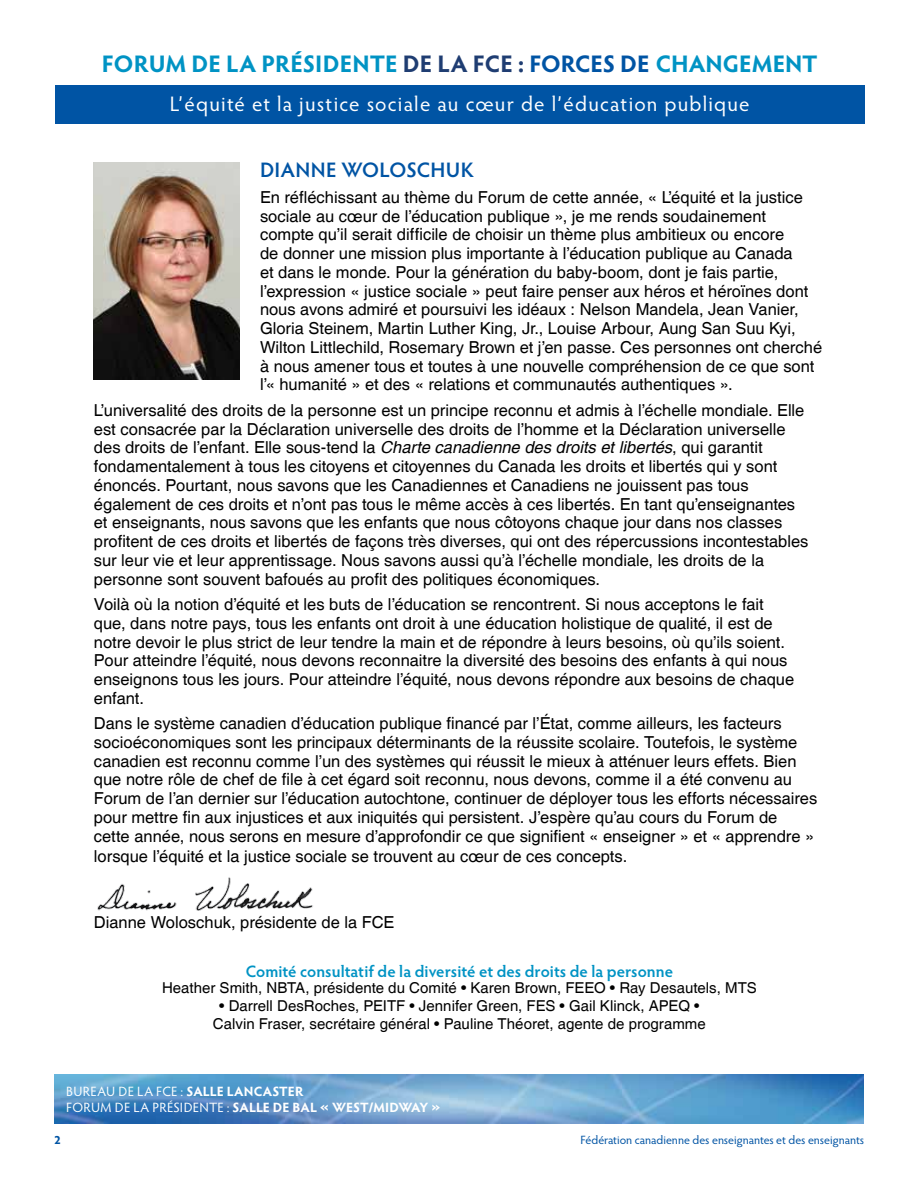
<style>
.page{position:relative;width:918px;height:1188px;background:#fff}
.page>*{position:absolute;margin:0;border:0;box-sizing:border-box;transform-origin:0 0}
.t1{font:700 24px "Hypatia Sans Pro";color:#0093c4}
.t2{font:21px "Hypatia Sans Pro";letter-spacing:.055em;color:#fff}
.t3{font:600 21px "Hypatia Sans Pro";letter-spacing:.02em;color:#0054a4}
.t4{font:16.5px/18.8px "Helvetica";color:#000}
.t5{font:600 16.5px "Hypatia Sans Pro";color:#0093c4}
.t6{font:15px/18px "Helvetica";color:#000;text-align:center}
.t7{font:13.5px/16.5px "Arial";color:#fff}
.t8{font:700 13.5px/16.5px "Hypatia Sans Pro";letter-spacing:.005em;color:#fff}
.t9{font:12px "Hypatia Sans Pro";letter-spacing:-.005em;color:#0054a4}
.t10{font:700 12px "Hypatia Sans Pro";color:#0054a4}
.s1{color:#1f3d72}
.s2{color:#0054a4}
.s3{font-style:italic}
.s4{font-weight:700}
.s5{font-weight:400}
</style>
<div class="page">
<div style="left:55px;top:85px;width:810px;height:39px;background:#0054a4"></div>
<img style="left:55px;top:1074px;width:809px;height:50px">
<img style="left:97px;top:877px;width:216px;height:34px">
<img style="left:94px;top:162px;width:146px;height:217px">
<h1 class="t1" style="left:102px;top:46px;width:654px">FORUM DE LA PRÉSIDENTE <span class="s1">DE LA FCE :</span> <span class="s2">FORCES DE</span> CHANGEMENT</h1>
<p class="t2" style="left:170px;top:89px;width:581px">L’équité et la justice sociale au cœur de l’éducation publique</p>
<p class="t3" style="left:260px;top:156px;width:215px">Dianne Woloschuk</p>
<p class="t4" style="left:260px;top:188px;width:564px">En réfléchissant au thème du Forum de cette année, « L’équité et la justice sociale au cœur de l’éducation publique », je me rends soudainement compte qu’il serait difficile de choisir un thème plus ambitieux ou encore<br>de donner une mission plus importante à l’éducation publique au Canada<br>et dans le monde. Pour la génération du baby-boom, dont je fais partie, l’expression « justice sociale » peut faire penser aux héros et héroïnes dont nous avons admiré et poursuivi les idéaux : Nelson Mandela, Jean Vanier, Gloria Steinem, Martin Luther King, Jr., Louise Arbour, Aung San Suu Kyi, Wilton Littlechild, Rosemary Brown et j’en passe. Ces personnes ont cherché à nous amener tous et toutes à une nouvelle compréhension de ce que sont l’« humanité » et des « relations et communautés authentiques ».</p>
<p class="t4" style="left:94px;top:401px;width:716px">L’universalité des droits de la personne est un principe reconnu et admis à l’échelle mondiale. Elle est consacrée par la Déclaration universelle des droits de l’homme et la Déclaration universelle des droits de l’enfant. Elle sous-tend la <span class="s3">Charte canadienne des droits et libertés</span>, qui garantit fondamentalement à tous les citoyens et citoyennes du Canada les droits et libertés qui y sont énoncés. Pourtant, nous savons que les Canadiennes et Canadiens ne jouissent pas tous également de ces droits et n’ont pas tous le même accès à ces libertés. En tant qu’enseignantes et enseignants, nous savons que les enfants que nous côtoyons chaque jour dans nos classes profitent de ces droits et libertés de façons très diverses, qui ont des répercussions incontestables sur leur vie et leur apprentissage. Nous savons aussi qu’à l’échelle mondiale, les droits de la personne sont souvent bafoués au profit des politiques économiques.</p>
<p class="t4" style="left:94px;top:595px;width:702px">Voilà où la notion d’équité et les buts de l’éducation se rencontrent. Si nous acceptons le fait que, dans notre pays, tous les enfants ont droit à une éducation holistique de qualité, il est de notre devoir le plus strict de leur tendre la main et de répondre à leurs besoins, où qu’ils soient.<br>Pour atteindre l’équité, nous devons reconnaitre la diversité des besoins des enfants à qui nous enseignons tous les jours. Pour atteindre l’équité, nous devons répondre aux besoins de chaque enfant.</p>
<p class="t4" style="left:94px;top:715px;width:725px">Dans le système canadien d’éducation publique financé par l’État, comme ailleurs, les facteurs socioéconomiques sont les principaux déterminants de la réussite scolaire. Toutefois, le système canadien est reconnu comme l’un des systèmes qui réussit le mieux à atténuer leurs effets. Bien que notre rôle de chef de file à cet égard soit reconnu, nous devons, comme il a été convenu au Forum de l’an dernier sur l’éducation autochtone, continuer de déployer tous les efforts nécessaires pour mettre fin aux injustices et aux iniquités qui persistent. J’espère qu’au cours du Forum de cette année, nous serons en mesure d’approfondir ce que signifient « enseigner » et « apprendre » lorsque l’équité et la justice sociale se trouvent au cœur de ces concepts.</p>
<p class="t4" style="left:94px;top:913px;width:302px">Dianne Woloschuk, présidente de la FCE</p>
<p class="t5" style="left:246px;top:960px;width:429px">Comité consultatif de la diversité et des droits de la personne</p>
<p class="t6" style="left:162px;top:979px;width:596px">Heather Smith, NBTA, présidente du Comité • Karen Brown, FEEO • Ray Desautels, MTS</p>
<p class="t6" style="left:213px;top:997px;width:494px">• Darrell DesRoches, PEITF • Jennifer Green, FES • Gail Klinck, APEQ •<br>Calvin Fraser, secrétaire général • Pauline Théoret, agente de programme</p>
<p class="t7" style="left:66px;top:1083px;width:314px"><span class="s4">CTF OFFICE:</span> Alta Vista Salon (2<sup>nd</sup> floor)<br><span class="s4">PRESID NT’S FORUM:</span> Victoria Ballroom (2<sup>nd</sup> floor)</p>
<p class="t8" style="left:66px;top:1082px;width:376px"><span class="s5">BUREAU DE LA FCE :</span> SALLE LANCASTER<br><span class="s5">Forum de la préside nte :</span> SALLE DE BAL « WEST/MIDWAY »</p>
<p class="t10" style="left:54px;top:1131px;width:8px">2</p>
<p class="t9" style="left:581px;top:1132px;width:285px">Fédération canadienne des enseignantes et des enseignants</p>
</div>
